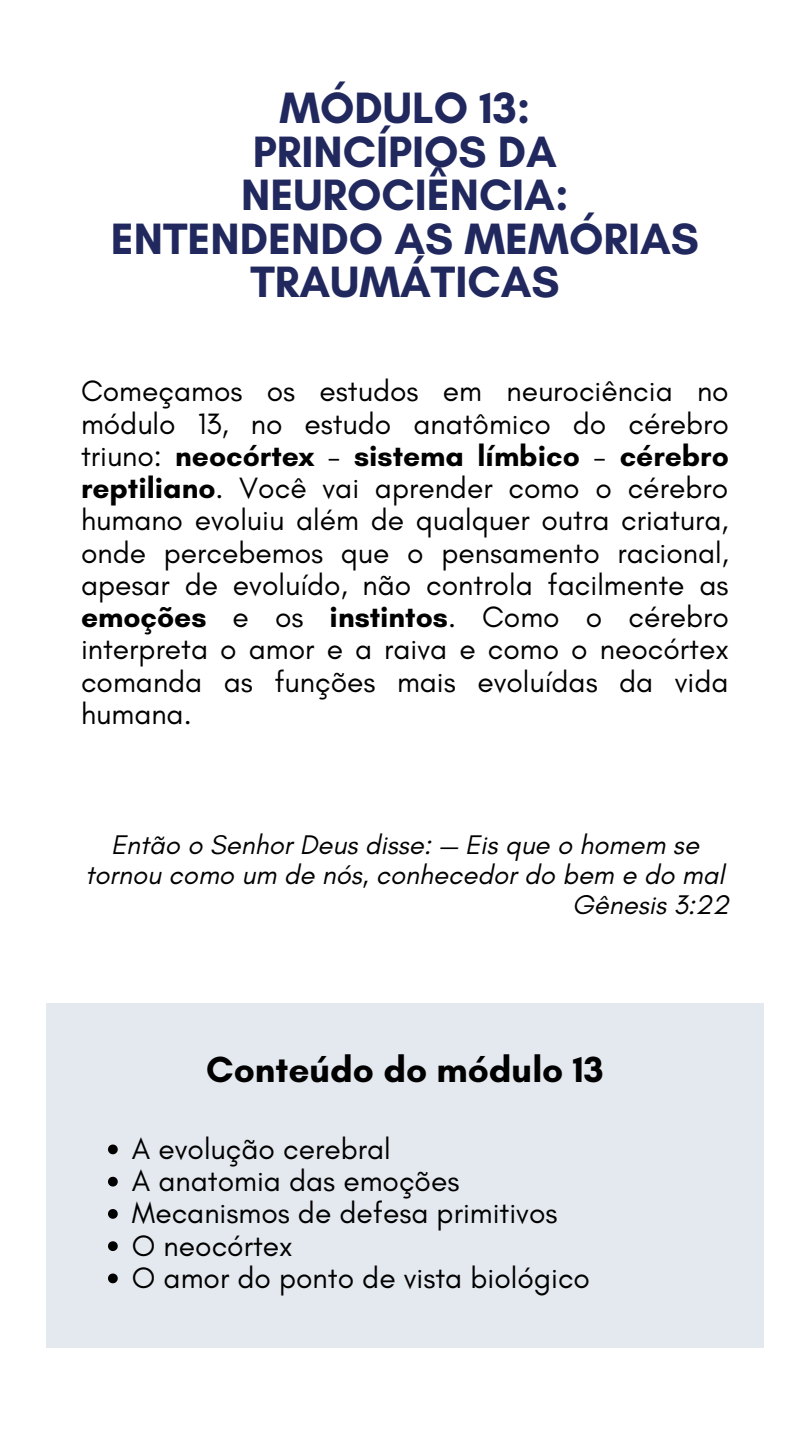
<style>
.page{position:relative;width:810px;height:1440px;background:#fff}
.page>*{position:absolute;margin:0;border:0;box-sizing:border-box;transform-origin:0 0}
.t1{font:700 44.7px/43.5px "Glacial Indifference";color:#20285e;text-align:center}
.t2{font:700 37px "Glacial Indifference";color:#000}
.t3{font:30px/32.2px "Glacial Indifference";color:#000;text-align:justify}
.t4{font:italic 27.5px "Glacial Indifference";color:#000}
.s1{font-weight:700}
</style>
<div class="page">
<div style="left:46px;top:1003px;width:718px;height:345px;background:#e4e9ef"></div>
<svg style="left:108px;top:1145px;width:10px;height:9px"></svg>
<svg style="left:108px;top:1177px;width:10px;height:10px"></svg>
<svg style="left:108px;top:1209px;width:10px;height:10px"></svg>
<svg style="left:108px;top:1241px;width:10px;height:10px"></svg>
<svg style="left:108px;top:1274px;width:10px;height:9px"></svg>
<h1 class="t1" style="left:111px;top:86px;width:590px">MÓDULO 13:<br>PRINCÍPIOS DA<br>NEUROCIÊNCIA:<br>ENTENDENDO AS MEMÓRIAS<br>TRAUMÁTICAS</h1>
<p class="t3" style="left:81px;top:375px;width:650px">Começamos os estudos em neurociência no módulo 13, no estudo anatômico do cérebro triuno: <span class="s1">neocórtex</span> – <span class="s1">sistema límbico</span> – <span class="s1">cérebro reptiliano</span>. Você vai aprender como o cérebro humano evoluiu além de qualquer outra criatura, onde percebemos que o pensamento racional, apesar de evoluído, não controla facilmente as <span class="s1">emoções</span> e os <span class="s1">instintos</span>. Como o cérebro interpreta o amor e a raiva e como o neocórtex comanda as funções mais evoluídas da vida humana.</p>
<p class="t4" style="left:111px;top:828px;width:589px">Então o Senhor Deus disse: — Eis que o homem se</p>
<p class="t4" style="left:85px;top:858px;width:641px">tornou como um de nós, conhecedor do bem e do mal</p>
<p class="t4" style="left:572px;top:888px;width:158px">Gênesis 3:22</p>
<p class="t2" style="left:206px;top:1046px;width:399px">Conteúdo do módulo 13</p>
<p class="t3" style="left:132px;top:1132px;width:460px;text-align:left">A evolução cerebral<br>A anatomia das emoções<br>Mecanismos de defesa primitivos<br>O neocórtex<br>O amor do ponto de vista biológico</p>
</div>
